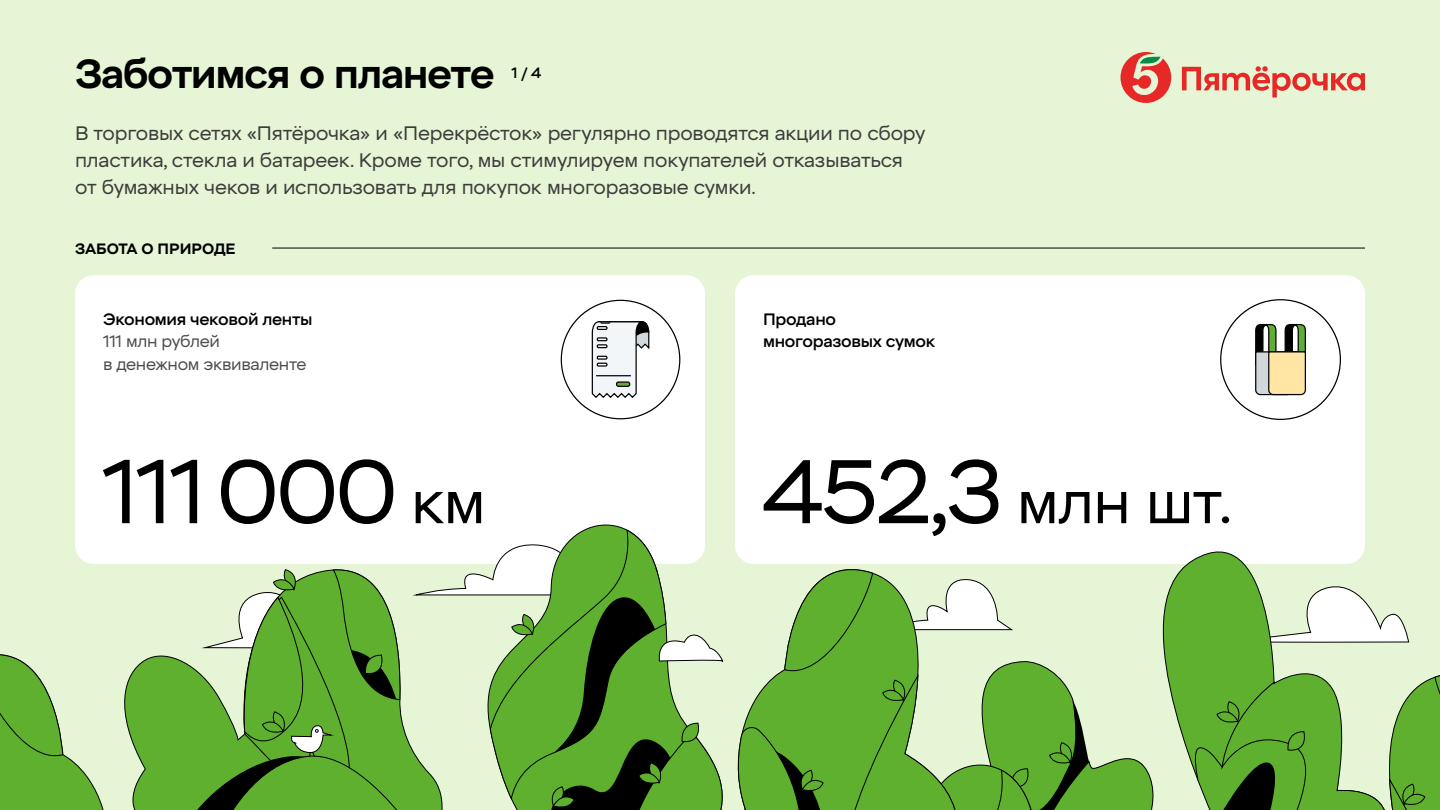
<style>
.page{position:relative;width:1440px;height:810px;background:#e6f5d6}
.page>*{position:absolute;margin:0;border:0;box-sizing:border-box;transform-origin:0 0}
.t1{font:90px "X5 Sans";letter-spacing:-.02em;color:#000}
.t2{font:60px "X5 Sans";color:#000}
.t3{font:700 40.5px "X5 Sans";letter-spacing:-.04em;color:#000}
.t4{font:19.5px/27px "X5 Sans";letter-spacing:-.01em;color:#3c3c3b}
.t5{font:500 16.5px/22.5px "X5 Sans";letter-spacing:-.02em;color:#000}
.t6{font:16.5px/22.5px "X5 Sans";letter-spacing:-.02em;color:#4d4d4d}
.t7{font:700 15px "X5 Sans";color:#000}
.t8{font:500 15px "X5 Sans";color:#000}
.s1{font-size:60px}
.s2{font-size:90px}
</style>
<div class="page">
<svg style="left:1182px;top:66px;width:183px;height:32px"></svg>
<svg style="left:1121px;top:52px;width:50px;height:51px"></svg>
<div style="left:735px;top:275px;width:630px;height:289px;background:#fff;border-radius:19px"></div>
<hr style="left:272px;top:248px;width:1093px;height:1px;background:#000">
<div style="left:75px;top:275px;width:630px;height:289px;background:#fff;border-radius:19px"></div>
<svg style="left:561px;top:300px;width:119px;height:119px"></svg>
<svg style="left:1220px;top:299px;width:121px;height:121px"></svg>
<svg style="left:1388px;top:613px;width:21px;height:30px"></svg>
<svg style="left:124px;top:655px;width:58px;height:155px"></svg>
<svg style="left:1164px;top:548px;width:224px;height:212px"></svg>
<svg style="left:567px;top:529px;width:77px;height:14px"></svg>
<svg style="left:1px;top:654px;width:103px;height:156px"></svg>
<svg style="left:1190px;top:658px;width:250px;height:152px"></svg>
<svg style="left:182px;top:543px;width:982px;height:267px"></svg>
<h3 class="t3" style="left:75px;top:50px;width:421px">Заботимся о планете</h3>
<p class="t8" style="left:512px;top:64px;width:31px">1 / 4</p>
<p class="t4" style="left:75px;top:120px;width:852px">В торговых сетях «Пятёрочка» и «Перекрёсток» регулярно проводятся акции по сбору пластика, стекла и батареек. Кроме того, мы стимулируем покупателей отказываться от бумажных чеков и использовать для покупок многоразовые сумки.</p>
<p class="t7" style="left:75px;top:239px;width:162px">ЗАБОТА О ПРИРОДЕ</p>
<p class="t5" style="left:103px;top:308px;width:211px">Экономия чековой ленты</p>
<p class="t6" style="left:103px;top:331px;width:205px">111 млн рублей<br>в денежном эквиваленте</p>
<h1 class="t1" style="left:103px;top:440px;width:385px">111000 <span class="s1">км</span></h1>
<p class="t5" style="left:763px;top:308px;width:174px">Продано многоразовых сумок</p>
<h2 class="t2" style="left:763px;top:468px;width:471px"><span class="s2">452,3</span> млн шт.</h2>
</div>
